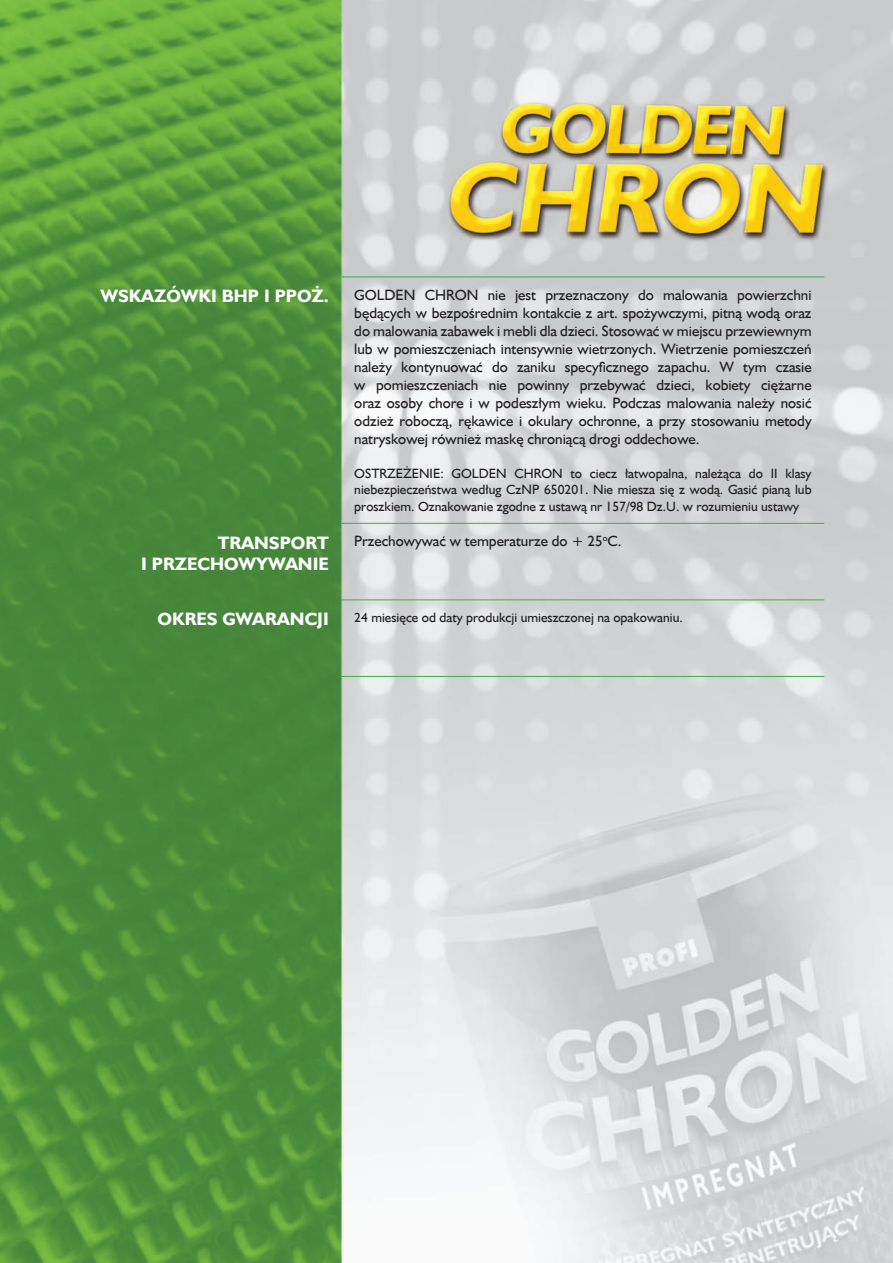
<style>
.page{position:relative;width:893px;height:1263px;background:#fff}
.page>*{position:absolute;margin:0;border:0;box-sizing:border-box;transform-origin:0 0}
.t1{font:700 18px "Humanst 521 EU";color:#fff}
.t2{font:15px/18px "Humanst 521 EU";color:#231f20;text-align:justify}
.t3{font:13.5px/16.2px "Humanst 521 EU";color:#231f20;text-align:justify}
</style>
<div class="page">
<img style="left:0;top:0;width:893px;height:1263px">
<hr style="left:342px;top:277px;width:482px;height:1px;background:#40ae49">
<hr style="left:342px;top:523px;width:482px;height:1px;background:#40ae49">
<hr style="left:342px;top:600px;width:482px;height:1px;background:#40ae49">
<hr style="left:342px;top:676px;width:482px;height:1px;background:#40ae49">
<p class="t1" style="left:100px;top:285px;width:230px">WSKAZÓWKI BHP I PPOŻ.</p>
<p class="t2" style="left:354px;top:286px;width:459px">GOLDEN CHRON nie jest przeznaczony do malowania powierzchni będących w bezpośrednim kontakcie z art. spożywczymi, pitną wodą oraz do malowania zabawek i mebli dla dzieci. Stosować w miejscu przewiewnym lub w pomieszczeniach intensywnie wietrzonych. Wietrzenie pomieszczeń należy kontynuować do zaniku specyficznego zapachu. W tym czasie w pomieszczeniach nie powinny przebywać dzieci, kobiety ciężarne oraz osoby chore i w podeszłym wieku. Podczas malowania należy nosić odzież roboczą, rękawice i okulary ochronne, a przy stosowaniu metody natryskowej również maskę chroniącą drogi oddechowe.</p>
<p class="t3" style="left:354px;top:465px;width:459px">OSTRZEŻENIE: GOLDEN CHRON to ciecz łatwopalna, należąca do II klasy niebezpieczeństwa według CzNP 650201. Nie miesza się z wodą. Gasić pianą lub proszkiem. Oznakowanie zgodne z ustawą nr 157/98 Dz.U. w rozumieniu ustawy</p>
<p class="t1" style="left:218px;top:531px;width:112px">TRANSPORT</p>
<p class="t1" style="left:141px;top:553px;width:189px">I PRZECHOWYWANIE</p>
<p class="t2" style="left:354px;top:532px;width:269px">Przechowywać w temperaturze do + 25<sup>o</sup>C.</p>
<p class="t1" style="left:158px;top:608px;width:173px">OKRES GWARANCJI</p>
<p class="t3" style="left:354px;top:609px;width:330px">24 miesięce od daty produkcji umieszczonej na opakowaniu.</p>
</div>
